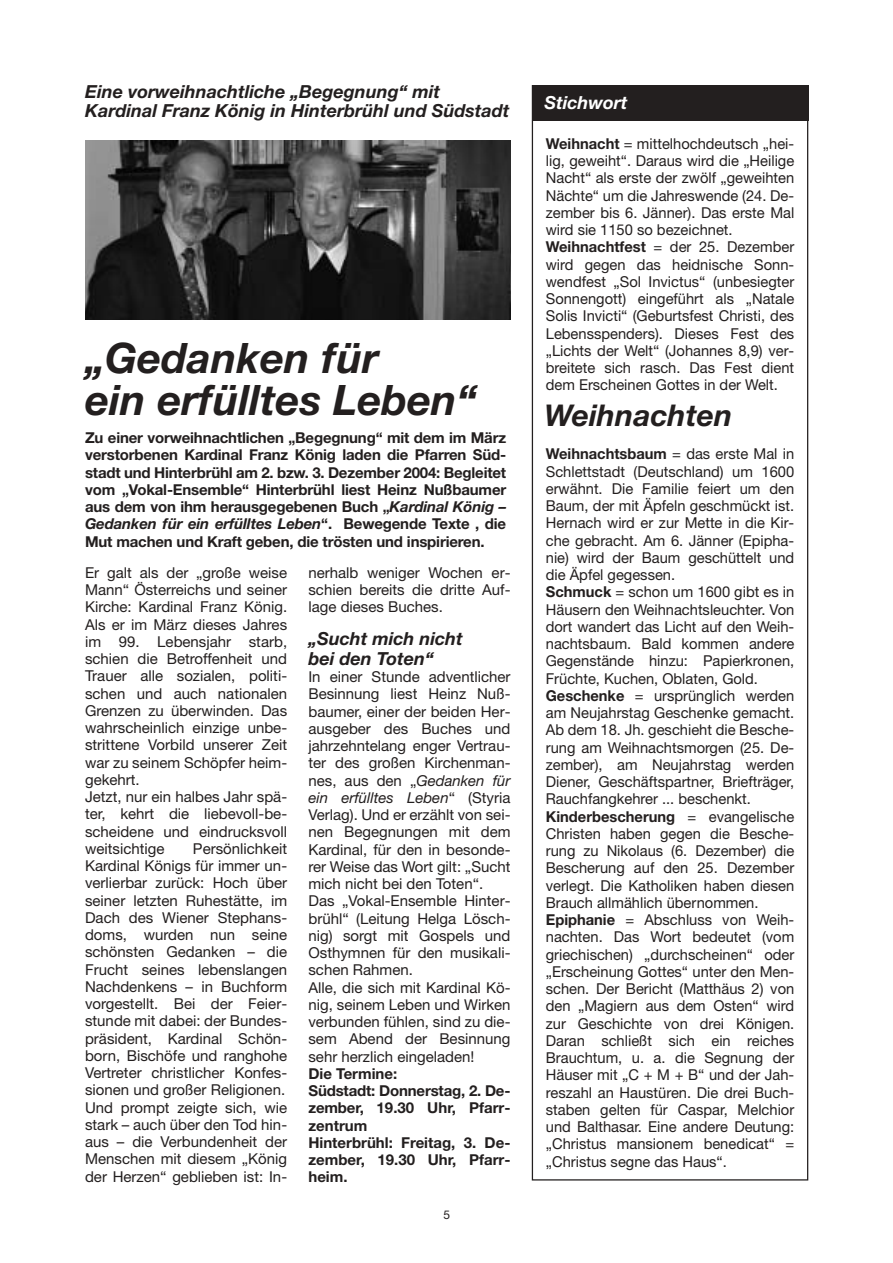
<style>
.page{position:relative;width:893px;height:1263px;background:#fff}
.page>*{position:absolute;margin:0;border:0;box-sizing:border-box;transform-origin:0 0}
.t1{font:italic 700 42px/42px "Helvetica Neue";color:#231f1f}
.t2{font:italic 700 30px "Helvetica Neue";color:#231f1f}
.t3{font:italic 700 18px/19.5px "Helvetica Neue";color:#231f1f}
.t4{font:italic 700 18px "Helvetica Neue";color:#fff}
.t5{font:15px/17.2px "Helvetica Neue";color:#231f1f}
.t6{font:700 15px/17.2px "Helvetica Neue";letter-spacing:-.01em;color:#231f1f}
.t7{font:12px "Helvetica Neue";color:#231f1f}
.s1{font-style:italic}
.s2{font-weight:700}
</style>
<div class="page">
<div style="left:531px;top:85px;width:277px;height:36px;background:#231f1f"></div>
<img style="left:85px;top:141px;width:425px;height:179px">
<p class="t3" style="left:85px;top:83px;width:426px">Eine vorweihnachtliche „Begegnung“ mit<br>Kardinal Franz König in Hinterbrühl und Südstadt</p>
<h1 class="t1" style="left:85px;top:340px;width:393px">„Gedanken für<br>ein erfülltes Leben“</h1>
<p class="t6" style="left:85px;top:430px;width:422px;text-align:justify">Zu einer vorweihnachtlichen „Begegnung“ mit dem im März verstorbenen Kardinal Franz König laden die Pfarren Süd&shy;stadt und Hinterbrühl am 2. bzw. 3. Dezember 2004: Begleitet vom „Vokal-Ensemble“ Hinterbrühl liest Heinz Nußbaumer aus dem von ihm herausgegebenen Buch „<span class="s1">Kardinal König – Gedanken für ein erfülltes Leben</span>“. Bewegende Texte , die Mut machen und Kraft geben, die trösten und inspirieren.</p>
<p class="t5" style="left:85px;top:565px;width:203px">Er galt als der „große weise<br>Mann“ Österreichs und seiner<br>Kirche: Kardinal Franz König.<br>Als er im März dieses Jahres im 99. Lebensjahr starb, schien die Betroffenheit und<br>Trauer alle sozialen, politi&shy;schen und auch nationalen<br>Grenzen zu überwinden. Das wahrscheinlich einzige unbe&shy;strittene Vorbild unserer Zeit war zu seinem Schöpfer heim&shy;gekehrt.<br>Jetzt, nur ein halbes Jahr spä&shy;ter, kehrt die liebevoll-be&shy;scheidene und eindrucksvoll weitsichtige</p>
<p class="t5" style="left:85px;top:841px;width:203px;text-indent:108px">Persönlichkeit<br>Kardinal Königs für immer un&shy;verlierbar zurück: Hoch über seiner letzten Ruhestätte, im<br>Dach des Wiener Stephans&shy;doms, wurden nun seine schönsten Gedanken – die<br>Frucht seines lebenslangen<br>Nachdenkens – in Buchform vorgestellt. Bei der Feier&shy;stunde mit dabei: der Bundes&shy;präsident, Kardinal Schön&shy;born, Bischöfe und ranghohe<br>Vertreter christlicher Konfes&shy;sionen und großer Religionen.<br>Und prompt zeigte sich, wie stark – auch über den Tod hin&shy;aus – die Verbundenheit der<br>Menschen mit diesem „König der Herzen“ geblieben ist: In-</p>
<p class="t5" style="left:308px;top:565px;width:203px;text-align:justify">nerhalb weniger Wochen er&shy;schien bereits die dritte Auf&shy;lage dieses Buches.</p>
<p class="t3" style="left:308px;top:631px;width:156px">„Sucht mich nicht bei den Toten“</p>
<p class="t5" style="left:308px;top:670px;width:203px">In einer Stunde adventlicher<br>Besinnung liest Heinz Nuß&shy;baumer, einer der beiden Her&shy;ausgeber des Buches und jahrzehntelang enger Vertrau&shy;ter des großen Kirchenman&shy;nes, aus den „<span class="s1">Gedanken für ein erfülltes Leben</span>“ (Styria<br>Verlag). Und er erzählt von sei&shy;nen Begegnungen mit dem<br>Kardinal, für den in besonde&shy;rer Weise das Wort gilt: „Sucht mich nicht bei den Toten“.<br>Das „Vokal-Ensemble Hinter&shy;brühl“ (Leitung Helga Lösch&shy;nig) sorgt mit Gospels und<br>Osthymnen für den musikali&shy;schen Rahmen.<br>Alle, die sich mit Kardinal Kö&shy;nig, seinem Leben und Wirken verbunden fühlen, sind zu die&shy;sem Abend der Besinnung sehr herzlich eingeladen!</p>
<p class="t6" style="left:308px;top:1066px;width:203px">Die Termine:<br>Südstadt: Donnerstag, 2. De&shy;zember, 19.30 Uhr, Pfarr&shy;zentrum<br>Hinterbrühl: Freitag, 3. De&shy;zember, 19.30 Uhr, Pfarr&shy;heim.</p>
<p class="t7" style="left:443px;top:1210px;width:8px">5</p>
<p class="t4" style="left:544px;top:96px;width:84px">Stichwort</p>
<p class="t5" style="left:546px;top:136px;width:250px"><span class="s2">Weihnacht</span> = mittelhochdeutsch „hei&shy;lig, geweiht“. Daraus wird die „Heilige Nacht“ als erste der zwölf „geweihten Nächte“ um die Jahreswende (24. De&shy;zember bis 6. Jänner). Das erste Mal wird sie 1150 so bezeichnet.<br><span class="s2">Weihnachtfest</span> = der 25. Dezember wird gegen das heidnische Sonn&shy;wendfest „Sol Invictus“ (unbesiegter Sonnengott) eingeführt als „Natale Solis Invicti“ (Geburtsfest Christi, des Lebensspenders). Dieses Fest des „Lichts der Welt“ (Johannes 8,9) ver&shy;breitete sich rasch. Das Fest dient dem Erscheinen Gottes in der Welt.</p>
<h2 class="t2" style="left:544px;top:405px;width:189px">Weihnachten</h2>
<p class="t5" style="left:546px;top:447px;width:250px"><span class="s2">Weihnachtsbaum</span> = das erste Mal in Schlettstadt (Deutschland) um 1600 erwähnt. Die Familie feiert um den Baum, der mit Äpfeln geschmückt ist.<br>Hernach wird er zur Mette in die Kir&shy;che gebracht. Am 6. Jänner (Epipha&shy;nie) wird der Baum geschüttelt und die Äpfel gegessen.<br><span class="s2">Schmuck</span> = schon um 1600 gibt es in Häusern den Weihnachtsleuchter. Von dort wandert das Licht auf den Weih&shy;nachtsbaum. Bald kommen andere Gegenstände hinzu: Papierkronen, Früchte, Kuchen, Oblaten, Gold.<br><span class="s2">Geschenke</span> = ursprünglich werden am Neujahrstag Geschenke gemacht.<br>Ab dem 18. Jh. geschieht die Besche&shy;rung am Weihnachtsmorgen (25. De&shy;zember), am Neujahrstag werden Diener, Geschäftspartner, Briefträger, Rauchfangkehrer ... beschenkt.<br><span class="s2">Kinderbescherung</span> = evangelische Christen haben gegen die Besche&shy;rung zu Nikolaus (6. Dezember) die Bescherung auf den 25. Dezember verlegt. Die Katholiken haben diesen Brauch allmählich übernommen.<br><span class="s2">Epiphanie</span> = Abschluss von Weih&shy;nachten. Das Wort bedeutet (vom griechischen) „durchscheinen“ oder „Erscheinung Gottes“ unter den Men&shy;schen. Der Bericht (Matthäus 2) von den „Magiern aus dem Osten“ wird zur Geschichte von drei Königen.<br>Daran schließt sich ein reiches Brauchtum, u. a. die Segnung der Häuser mit „C + M + B“ und der Jah&shy;reszahl an Haustüren. Die drei Buch&shy;staben gelten für Caspar, Melchior und Balthasar. Eine andere Deutung: „Christus mansionem benedicat“ = „Christus segne das Haus“.</p>
</div>
